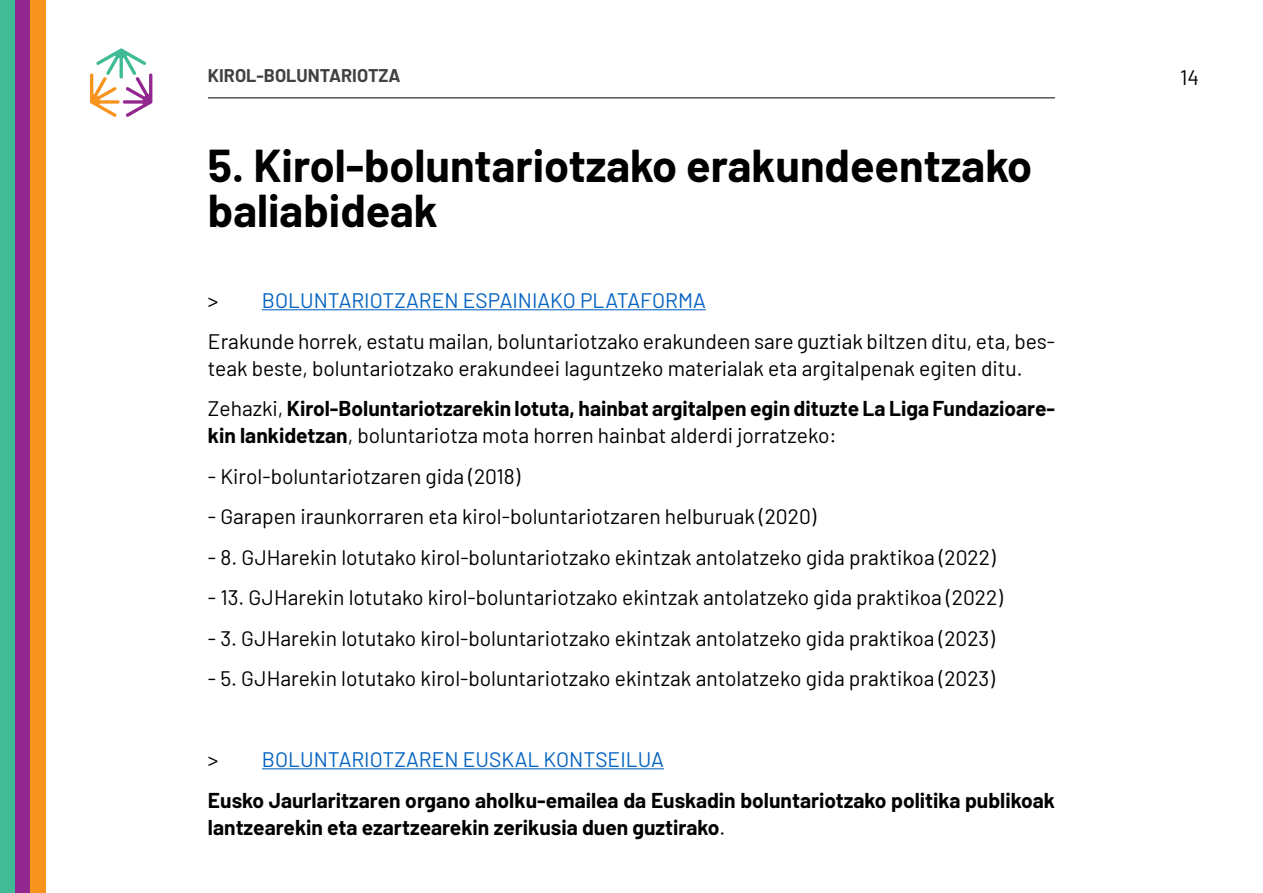
<style>
.page{position:relative;width:1263px;height:893px;background:#fff}
.page>*{position:absolute;margin:0;border:0;box-sizing:border-box;transform-origin:0 0}
.Titulo1{font:700 45px/45px "Barlow";color:#000}
.t1{font:21px/27px "Barlow";color:#000}
.t2{font:700 21px/27px "Barlow";color:#000}
.t3{font:21px "Barlow";color:#0563c1}
.t4{font:700 18px "Barlow";color:#414042}
.s1{color:#000}
.s2{font-weight:400}
</style>
<div class="page">
<hr style="left:208px;top:98px;width:847px;height:1px;background:#000">
<div style="left:0;top:0;width:15px;height:893px;background:#41bb96"></div>
<div style="left:15px;top:0;width:15px;height:893px;background:#92278f"></div>
<div style="left:30px;top:0;width:15px;height:893px;background:#f7941e"></div>
<svg style="left:90px;top:48px;width:62px;height:69px"></svg>
<hr style="left:262px;top:309px;width:444px;height:1px;background:#0563c1">
<hr style="left:262px;top:768px;width:402px;height:1px;background:#0563c1">
<p class="t4" style="left:208px;top:62px;width:194px">KIROL-BOLUNTARIOTZA</p>
<p class="t1" style="left:1180px;top:62px;width:20px">14</p>
<p class="Titulo1" style="left:208px;top:140px;width:826px">5. Kirol-boluntariotzako erakundeentzako baliabideak</p>
<p class="t3" style="left:208px;top:285px;width:499px"><span class="s1">&gt;</span> BOLUNTARIOTZAREN ESPAINIAKO PLATAFORMA</p>
<p class="t1" style="left:208px;top:326px;width:848px">Erakunde horrek, estatu mailan, boluntariotzako erakundeen sare guztiak biltzen ditu, eta, bes&shy;teak beste, boluntariotzako erakundeei laguntzeko materialak eta argitalpenak egiten ditu.</p>
<p class="t2" style="left:208px;top:393px;width:848px"><span class="s2">Zehazki,</span> Kirol-Boluntariotzarekin lotuta, hainbat argitalpen egin dituzte La Liga Fundazioare&shy;kin lankidetzan<span class="s2">, boluntariotza mota horren hainbat alderdi jorratzeko:</span></p>
<p class="t1" style="left:208px;top:461px;width:314px">- Kirol-boluntariotzaren gida (2018)</p>
<p class="t1" style="left:208px;top:501px;width:610px">- Garapen iraunkorraren eta kirol-boluntariotzaren helburuak (2020)</p>
<p class="t1" style="left:208px;top:542px;width:789px">- 8. GJHarekin lotutako kirol-boluntariotzako ekintzak antolatzeko gida praktikoa (2022)</p>
<p class="t1" style="left:208px;top:582px;width:796px">- 13. GJHarekin lotutako kirol-boluntariotzako ekintzak antolatzeko gida praktikoa (2022)</p>
<p class="t1" style="left:208px;top:623px;width:788px">- 3. GJHarekin lotutako kirol-boluntariotzako ekintzak antolatzeko gida praktikoa (2023)</p>
<p class="t1" style="left:208px;top:663px;width:788px">- 5. GJHarekin lotutako kirol-boluntariotzako ekintzak antolatzeko gida praktikoa (2023)</p>
<p class="t3" style="left:208px;top:744px;width:457px"><span class="s1">&gt;</span> BOLUNTARIOTZAREN EUSKAL KONTSEILUA</p>
<p class="t2" style="left:208px;top:785px;width:848px">Eusko Jaurlaritzaren organo aholku-emailea da Euskadin boluntariotzako politika publikoak lantzearekin eta ezartzearekin zerikusia duen guztirako<span class="s2">.</span></p>
</div>
